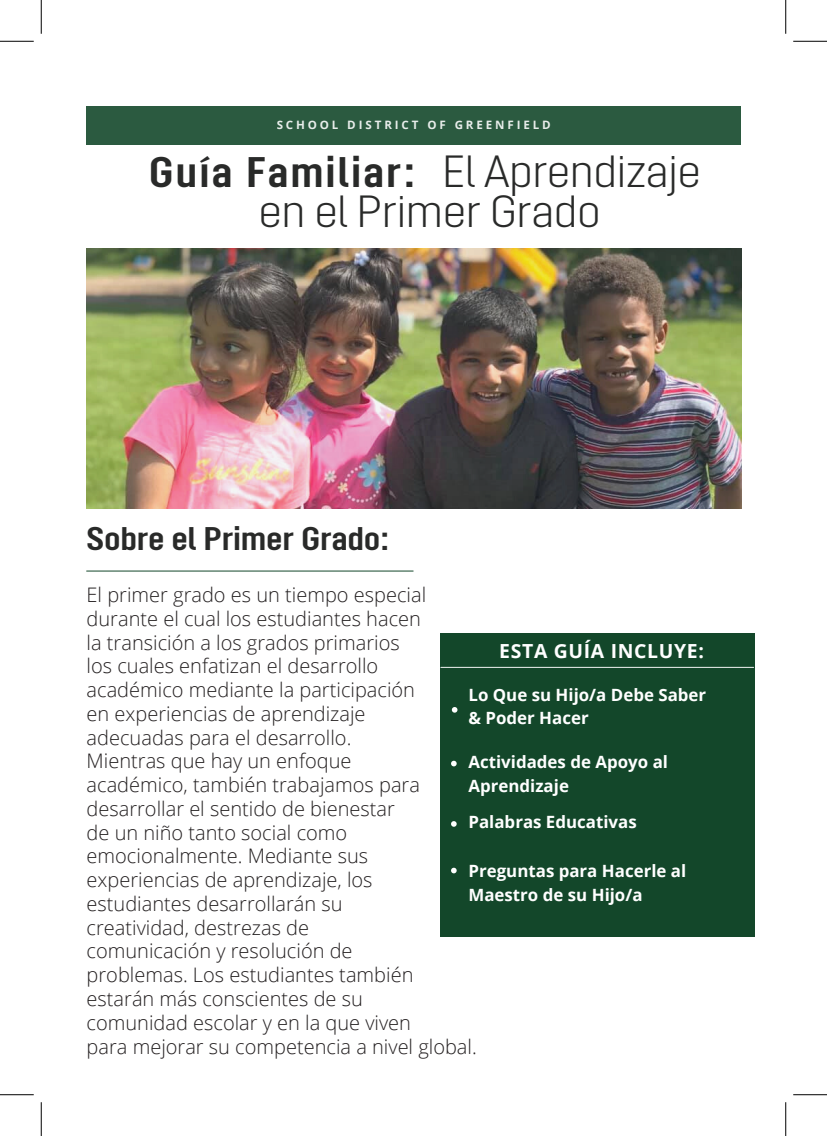
<style>
.page{position:relative;width:827px;height:1136px;background:#fff}
.page>*{position:absolute;margin:0;border:0;box-sizing:border-box;transform-origin:0 0}
.t1{font:300 45px "Opinion Pro";letter-spacing:-.01em;color:#292a29}
.t2{font:700 42.5px "Opinion Pro";letter-spacing:.06em;color:#292a29}
.t3{font:700 32.62px "Opinion Pro";letter-spacing:.01em;color:#292a29}
.t4{font:300 20px/23.8px "Open Sans";color:#231f20}
.t5{font:700 19.38px "Open Sans";letter-spacing:.035em;color:#fff}
.t6{font:700 16.88px/23.8px "Open Sans";color:#fff}
.t7{font:700 11.62px "Open Sans";letter-spacing:.25em;color:#fff}
.s1{font-weight:300;font-size:45px}
</style>
<div class="page">
<div style="left:87px;top:106px;width:654px;height:38px;background:#2b5a40"></div>
<img style="left:87px;top:248px;width:655px;height:260px">
<hr style="left:87px;top:570px;width:326px;height:1px;background:#13472a">
<div style="left:440px;top:633px;width:315px;height:303px;background:#13472a"></div>
<svg style="left:452px;top:707px;width:5px;height:5px"></svg>
<svg style="left:451px;top:760px;width:6px;height:6px"></svg>
<svg style="left:451px;top:821px;width:6px;height:5px"></svg>
<svg style="left:451px;top:867px;width:6px;height:6px"></svg>
<hr style="left:441px;top:666px;width:313px;height:2px;background:#fff">
<hr style="left:0;top:41px;width:34px;height:1px;background:#000">
<hr style="left:793px;top:41px;width:34px;height:1px;background:#000">
<hr style="left:0;top:1094px;width:34px;height:1px;background:#000">
<hr style="left:793px;top:1094px;width:34px;height:1px;background:#000">
<hr style="left:41px;top:0;width:1px;height:34px;background:#000">
<hr style="left:41px;top:1102px;width:1px;height:33px;background:#000">
<hr style="left:785px;top:0;width:1px;height:34px;background:#000">
<hr style="left:785px;top:1102px;width:1px;height:33px;background:#000">
<p class="t7" style="left:276px;top:117px;width:276px">SCHOOL DISTRICT OF GREENFIELD</p>
<h2 class="t2" style="left:149px;top:148px;width:553px">Guía Familiar: <span class="s1">El Aprendizaje</span></h2>
<h1 class="t1" style="left:258px;top:186px;width:344px">en el Primer Grado</h1>
<h3 class="t3" style="left:87px;top:519px;width:304px">Sobre el Primer Grado:</h3>
<p class="t4" style="left:87px;top:582px;width:392px">El primer grado es un tiempo especial durante el cual los estudiantes hacen<br>la transición a los grados primarios<br>los cuales enfatizan el desarrollo académico mediante la participación<br>en experiencias de aprendizaje<br>adecuadas para el desarrollo.<br>Mientras que hay un enfoque<br>académico, también trabajamos para desarrollar el sentido de bienestar<br>de un niño tanto social como emocionalmente. Mediante sus experiencias de aprendizaje, los estudiantes desarrollarán su<br>creatividad, destrezas de<br>comunicación y resolución de<br>problemas. Los estudiantes también estarán más conscientes de su<br>comunidad escolar y en la que viven<br>para mejorar su competencia a nivel global.</p>
<p class="t5" style="left:499px;top:637px;width:206px">ESTA GUÍA INCLUYE:</p>
<p class="t6" style="left:468px;top:682px;width:239px">Lo Que su Hijo/a Debe Saber &amp; Poder Hacer</p>
<p class="t6" style="left:468px;top:749px;width:201px">Actividades de Apoyo al<br>Aprendizaje</p>
<p class="t6" style="left:468px;top:809px;width:170px">Palabras Educativas</p>
<p class="t6" style="left:468px;top:858px;width:219px">Preguntas para Hacerle al<br>Maestro de su Hijo/a</p>
</div>
